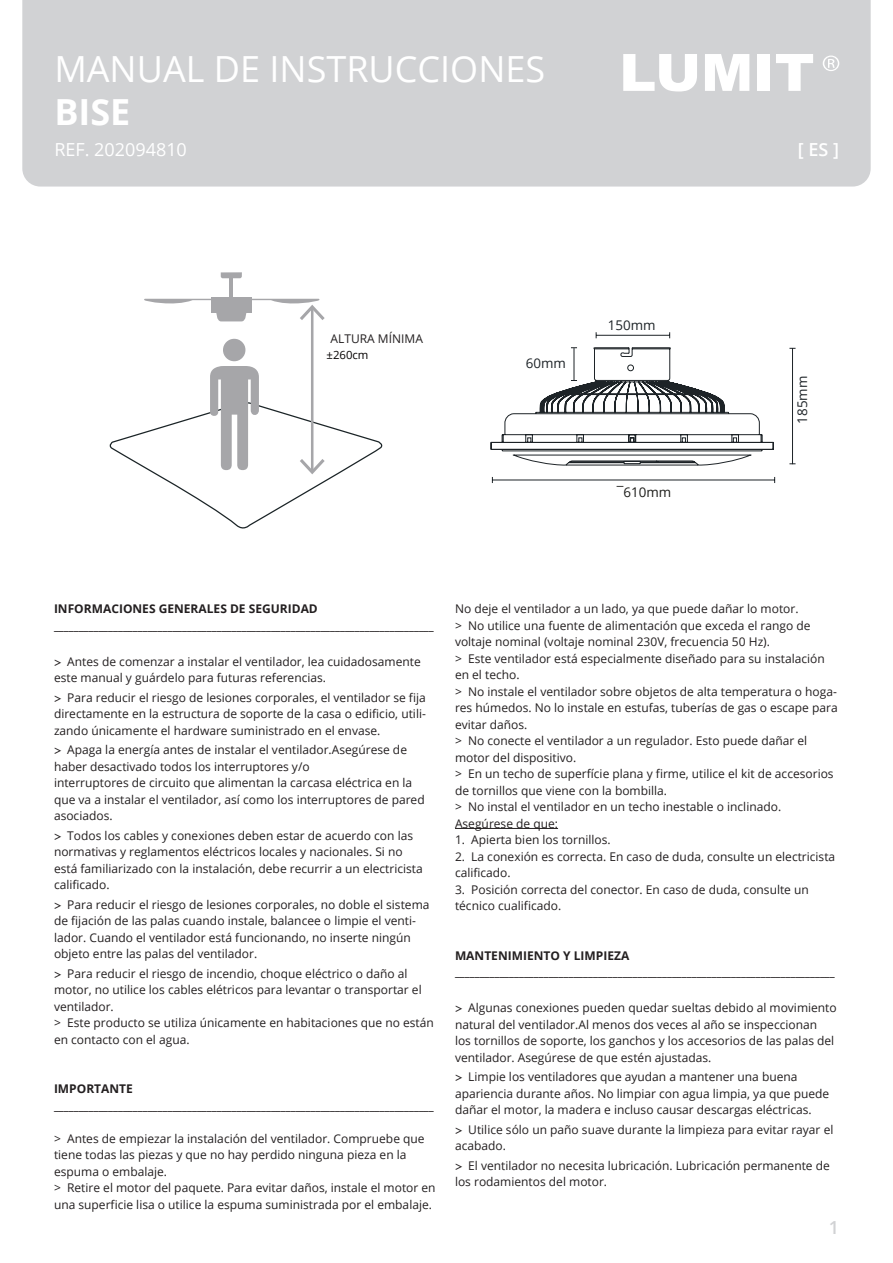
<style>
.page{position:relative;width:893px;height:1263px;background:#fff}
.page>*{position:absolute;margin:0;border:0;box-sizing:border-box;transform-origin:0 0}
.t1{font:36px "Open Sans";color:#fff}
.t2{font:700 36px "Open Sans";color:#fff}
.t3{font:18px "Open Sans";color:#fff}
.t4{font:600 18px "Open Sans";color:#fff}
.t5{font:600 18px "Open Sans";color:#d1d2d4}
.t6{font:13.35px "Open Sans";color:#1d2327}
.t7{font:13.35px "Open Sans";color:#1d1d1a}
.t8{font:12px/16.5px "Open Sans";color:#231f20}
.t9{font:700 12px "Open Sans";color:#231f20}
.t10{font:11.4px "Open Sans";color:#060303}
</style>
<div class="page">
<div style="left:22px;top:0;width:849px;height:187px;background:#d1d2d4"></div>
<svg style="left:776px;top:54px;width:37px;height:37px"></svg>
<svg style="left:623px;top:54px;width:74px;height:38px"></svg>
<svg style="left:705px;top:54px;width:44px;height:37px"></svg>
<svg style="left:823px;top:56px;width:16px;height:15px"></svg>
<div style="left:758px;top:54px;width:12px;height:37px;background:#fff"></div>
<hr style="left:455px;top:828px;width:103px;height:1px;background:#231f20">
<hr style="left:492px;top:479px;width:283px;height:1px;background:#1d2327">
<hr style="left:792px;top:349px;width:1px;height:115px;background:#1d2327">
<hr style="left:596px;top:335px;width:74px;height:1px;background:#1d2327">
<svg style="left:490px;top:347px;width:284px;height:119px"></svg>
<hr style="left:311px;top:308px;width:2px;height:163px;background:#a6a6a9">
<svg style="left:109px;top:339px;width:274px;height:190px"></svg>
<svg style="left:221px;top:272px;width:21px;height:6px"></svg>
<svg style="left:252px;top:299px;width:73px;height:21px"></svg>
<hr style="left:230px;top:278px;width:3px;height:19px;background:#a6a6a9">
<hr style="left:211px;top:297px;width:41px;height:4px;background:#a6a6a9">
<svg style="left:144px;top:299px;width:102px;height:22px"></svg>
<div style="left:211px;top:302px;width:40px;height:11px;background:#a6a6a9"></div>
<p class="t1" style="left:54px;top:44px;width:492px">MANUAL DE INSTRUCCIONES</p>
<p class="t2" style="left:54px;top:86px;width:78px">BISE</p>
<h2 class="t3" style="left:54px;top:137px;width:134px">REF. 202094810</h2>
<p class="t8" style="left:331px;top:330px;width:94px">ALTURA MÍNIMA</p>
<p class="t10" style="left:326px;top:347px;width:44px">±260cm</p>
<p class="t6" style="left:526px;top:354px;width:42px">60mm</p>
<p class="t6" style="left:608px;top:316px;width:49px">150mm</p>
<p class="t7" style="left:617px;top:483px;width:56px">¯610mm</p>
<p class="t4" style="left:798px;top:137px;width:43px">[ ES ]</p>
<p class="t6" style="left:793px;top:423px;width:49px;rotate:-90deg">185mm</p>
<p class="t9" style="left:54px;top:600px;width:265px">INFORMACIONES GENERALES DE SEGURIDAD</p>
<p class="t9" style="left:54px;top:617px;width:381px">_____________________________________________________________________________</p>
<p class="t8" style="left:54px;top:653px;width:368px;text-indent:13px">Antes de comenzar a instalar el ventilador, lea cuidadosamente este manual y guárdelo para futuras referencias.</p>
<p class="t8" style="left:54px;top:689px;width:373px;text-align:justify;text-indent:13px">Para reducir el riesgo de lesiones corporales, el ventilador se fija directamente en la estructura de soporte de la casa o edificio, utili&shy;zando únicamente el hardware suministrado en el envase.</p>
<p class="t8" style="left:54px;top:741px;width:355px;text-indent:13px">Apaga la energía antes de instalar el ventilador.Asegúrese de haber desactivado todos los interruptores y/o</p>
<p class="t8" style="left:54px;top:774px;width:372px">interruptores de circuito que alimentan la carcasa eléctrica en la que va a instalar el ventilador, así como los interruptores de pared asociados.</p>
<p class="t8" style="left:54px;top:827px;width:370px;text-indent:13px">Todos los cables y conexiones deben estar de acuerdo con las normativas y reglamentos eléctricos locales y nacionales. Si no está familiarizado con la instalación, debe recurrir a un electricista calificado.</p>
<p class="t8" style="left:54px;top:896px;width:377px;text-indent:13px">Para reducir el riesgo de lesiones corporales, no doble el sistema de fijación de las palas cuando instale, balancee o limpie el venti&shy;lador. Cuando el ventilador está funcionando, no inserte ningún objeto entre las palas del ventilador.</p>
<p class="t8" style="left:54px;top:965px;width:369px;text-indent:13px">Para reducir el riesgo de incendio, choque eléctrico o daño al motor, no utilice los cables elétricos para levantar o transportar el ventilador.</p>
<p class="t8" style="left:54px;top:1014px;width:381px">&gt; Este producto se utiliza únicamente en habitaciones que no están en contacto con el agua.</p>
<p class="t9" style="left:54px;top:1080px;width:80px">IMPORTANTE</p>
<p class="t9" style="left:54px;top:1097px;width:381px">_____________________________________________________________________________</p>
<p class="t8" style="left:54px;top:1130px;width:372px">&gt; Antes de empiezar la instalación del ventilador. Compruebe que tiene todas las piezas y que no hay perdido ninguna pieza en la espuma o embalaje.</p>
<p class="t8" style="left:54px;top:1179px;width:383px">&gt; Retire el motor del paquete. Para evitar daños, instale el motor en una superficie lisa o utilice la espuma suministrada por el embalaje.</p>
<p class="t8" style="left:455px;top:600px;width:345px">No deje el ventilador a un lado, ya que puede dañar lo motor.</p>
<p class="t8" style="left:455px;top:617px;width:357px">&gt; No utilice una fuente de alimentación que exceda el rango de voltaje nominal (voltaje nominal 230V, frecuencia 50 Hz).</p>
<p class="t8" style="left:455px;top:650px;width:371px">&gt; Este ventilador está especialmente diseñado para su instalación en el techo.</p>
<p class="t8" style="left:455px;top:683px;width:384px;text-align:justify">&gt; No instale el ventilador sobre objetos de alta temperatura o hoga&shy;res húmedos. No lo instale en estufas, tuberías de gas o escape para evitar daños.</p>
<p class="t8" style="left:455px;top:732px;width:354px">&gt; No conecte el ventilador a un regulador. Esto puede dañar el motor del dispositivo.</p>
<p class="t8" style="left:455px;top:765px;width:380px">&gt; En un techo de superfície plana y firme, utilice el kit de accesorios de tornillos que viene con la bombilla.</p>
<p class="t8" style="left:455px;top:798px;width:328px">&gt; No instal el ventilador en un techo inestable o inclinado.</p>
<p class="t8" style="left:455px;top:815px;width:105px">Asegúrese de que:</p>
<p class="t8" style="left:455px;top:831px;width:157px">1. Apierta bien los tornillos.</p>
<p class="t8" style="left:455px;top:848px;width:382px">2. La conexión es correcta. En caso de duda, consulte un electricista calificado.</p>
<p class="t8" style="left:455px;top:881px;width:355px">3. Posición correcta del conector. En caso de duda, consulte un técnico cualificado.</p>
<p class="t9" style="left:455px;top:947px;width:176px">MANTENIMIENTO Y LIMPIEZA</p>
<p class="t9" style="left:455px;top:963px;width:381px">_____________________________________________________________________________</p>
<p class="t8" style="left:455px;top:999px;width:383px;text-indent:13px">Algunas conexiones pueden quedar sueltas debido al movimiento natural del ventilador.Al menos dos veces al año se inspeccionan<br>los tornillos de soporte, los ganchos y los accesorios de las palas del ventilador. Asegúrese de que estén ajustadas.</p>
<p class="t8" style="left:455px;top:1068px;width:376px;text-indent:13px">Limpie los ventiladores que ayudan a mantener una buena apariencia durante años. No limpiar con agua limpia, ya que puede dañar el motor, la madera e incluso causar descargas eléctricas.</p>
<p class="t8" style="left:455px;top:1121px;width:380px;text-indent:13px">Utilice sólo un paño suave durante la limpieza para evitar rayar el acabado.</p>
<p class="t8" style="left:455px;top:1157px;width:376px;text-indent:13px">El ventilador no necesita lubricación. Lubricación permanente de los rodamientos del motor.</p>
<h2 class="t5" style="left:829px;top:1215px;width:12px">1</h2>
</div>
